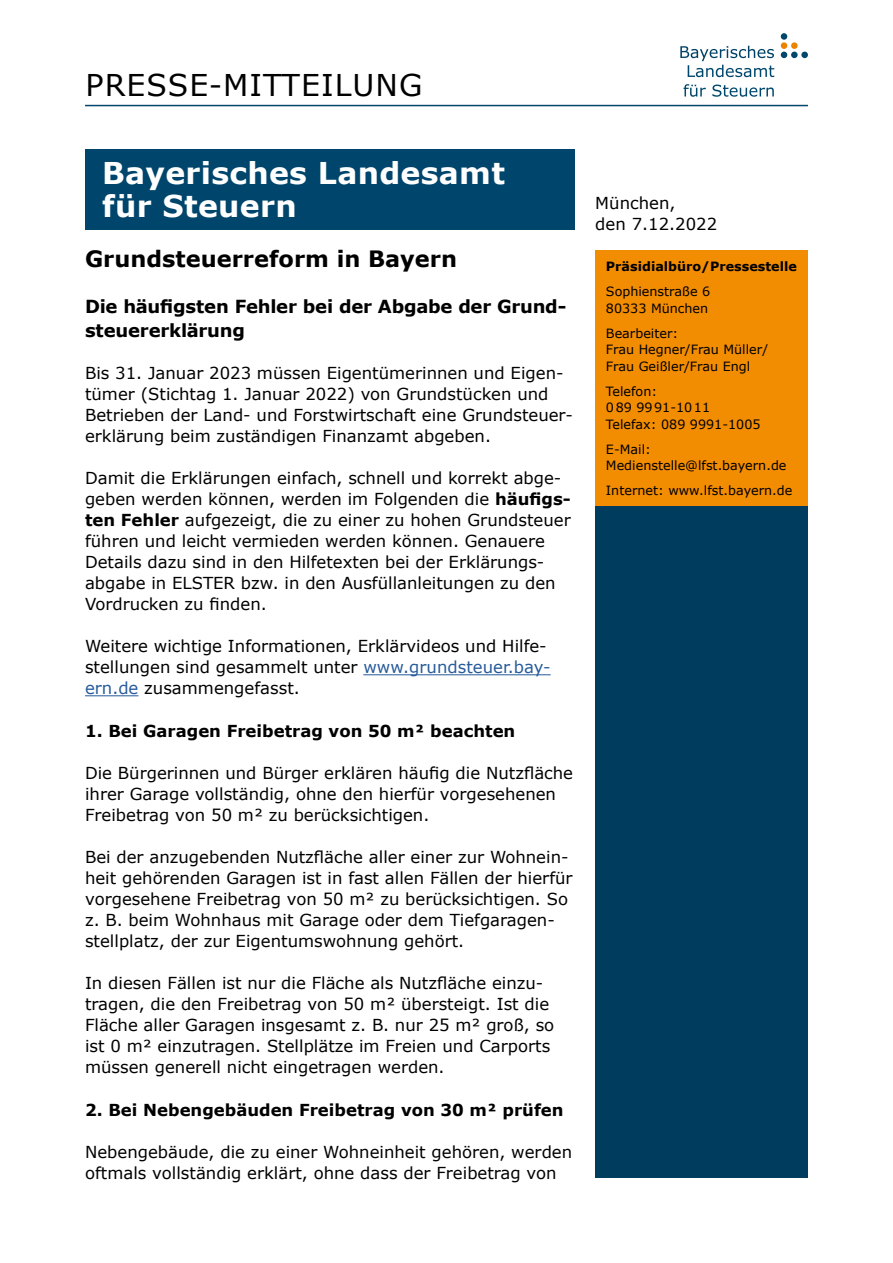
<style>
.page{position:relative;width:893px;height:1263px;background:#fff}
.page>*{position:absolute;margin:0;border:0;box-sizing:border-box;transform-origin:0 0}
.H1_Behörde{font:700 30px/33px "Verdana";letter-spacing:.01em;color:#fff}
.P_Titel{font:30px "Verdana";letter-spacing:.035em;color:#000}
.H1_Headline{font:700 22.5px "Verdana";color:#000}
.H2_Untertitel{font:700 18px/24px "Verdana";letter-spacing:-.01em;color:#000}
.P_Fließtext{font:16.5px/21px "Verdana";color:#000}
.H2_Untertitel-2{font:16.5px/21px "Verdana";color:#000}
.P_Fließtext-2{font:700 16.5px "Verdana";color:#000}
.H2_Untertitel-3{font:700 16.5px "Verdana";color:#000}
.P_Pressestelle{font:12.75px/16.5px "Verdana";color:#000}
.P_Pressestelle_bold{font:700 12.75px "Verdana";color:#000}
.s1{font-weight:700}
.s2{color:#275b9b}
</style>
<div class="page">
<div style="left:595px;top:455px;width:213px;height:723px;background:#003c5d"></div>
<div style="left:801px;top:52px;width:7px;height:6px;background:#00486b;border-radius:50%"></div>
<div style="left:791px;top:52px;width:7px;height:6px;background:#00486b;border-radius:50%"></div>
<div style="left:791px;top:42px;width:7px;height:7px;background:#ec8200;border-radius:50%"></div>
<svg style="left:781px;top:52px;width:6px;height:6px"></svg>
<div style="left:781px;top:42px;width:6px;height:7px;background:#ec8200;border-radius:50%"></div>
<div style="left:781px;top:33px;width:6px;height:7px;background:#00486b;border-radius:50%"></div>
<svg style="left:680px;top:46px;width:94px;height:31px"></svg>
<svg style="left:683px;top:84px;width:23px;height:13px"></svg>
<svg style="left:712px;top:85px;width:62px;height:12px"></svg>
<hr style="left:85px;top:105px;width:723px;height:1px;background:#00456c">
<div style="left:595px;top:251px;width:213px;height:255px;background:#f28c00"></div>
<div style="left:85px;top:149px;width:489px;height:81px;background:#00456c"></div>
<hr style="left:363px;top:674px;width:188px;height:1px;background:#275b9b">
<hr style="left:85px;top:695px;width:53px;height:1px;background:#275b9b">
<p class="P_Titel" style="left:86px;top:65px;width:338px">PRESSE-MITTEILUNG</p>
<h1 class="H1_Behörde" style="left:102px;top:156px;width:404px">Bayerisches Landesamt für Steuern</h1>
<h1 class="H1_Headline" style="left:85px;top:243px;width:374px">Grundsteuerreform in Bayern</h1>
<h2 class="H2_Untertitel" style="left:85px;top:294px;width:483px">Die häufigsten Fehler bei der Abgabe der Grund&shy;steuererklärung</h2>
<p class="P_Fließtext" style="left:85px;top:362px;width:489px">Bis 31. Januar 2023 müssen Eigentümerinnen und Eigen&shy;tümer (Stichtag 1. Januar 2022) von Grundstücken und Betrieben der Land- und Forstwirtschaft eine Grundsteuer&shy;erklärung beim zuständigen Finanzamt abgeben.</p>
<p class="P_Fließtext" style="left:85px;top:467px;width:487px">Damit die Erklärungen einfach, schnell und korrekt abge&shy;geben werden können, werden im Folgenden die <span class="s1">häufigs&shy;ten Fehler</span> aufgezeigt, die zu einer zu hohen Grundsteuer führen und leicht vermieden werden können. Genauere Details dazu sind in den Hilfetexten bei der Erklärungs&shy;abgabe in ELSTER bzw. in den Ausfüllanleitungen zu den Vordrucken zu finden.</p>
<p class="P_Fließtext" style="left:85px;top:636px;width:467px">Weitere wichtige Informationen, Erklärvideos und Hilfe&shy;stellungen sind gesammelt unter <span class="s2">www.grundsteuer.bay&shy;ern.de</span> zusammengefasst.</p>
<h2 class="H2_Untertitel-3" style="left:85px;top:719px;width:432px">1. Bei Garagen Freibetrag von 50 m² beachten</h2>
<h2 class="H2_Untertitel-2" style="left:85px;top:762px;width:490px">Die Bürgerinnen und Bürger erklären häufig die Nutzfläche ihrer Garage vollständig, ohne den hierfür vorgesehenen<br>Freibetrag von 50 m² zu berücksichtigen.</h2>
<h2 class="H2_Untertitel-2" style="left:85px;top:846px;width:489px">Bei der anzugebenden Nutzfläche aller einer zur Wohnein&shy;heit gehörenden Garagen ist in fast allen Fällen der hierfür vorgesehene Freibetrag von 50 m² zu berücksichtigen. So z. B. beim Wohnhaus mit Garage oder dem Tiefgaragen&shy;stellplatz, der zur Eigentumswohnung gehört.</h2>
<h2 class="H2_Untertitel-2" style="left:85px;top:973px;width:471px">In diesen Fällen ist nur die Fläche als Nutzfläche einzu&shy;tragen, die den Freibetrag von 50 m² übersteigt. Ist die Fläche aller Garagen insgesamt z. B. nur 25 m² groß, so ist 0 m² einzutragen. Stellplätze im Freien und Carports müssen generell nicht eingetragen werden.</h2>
<p class="P_Fließtext-2" style="left:85px;top:1098px;width:480px">2. Bei Nebengebäuden Freibetrag von 30 m² prüfen</p>
<p class="P_Fließtext" style="left:85px;top:1141px;width:489px">Nebengebäude, die zu einer Wohneinheit gehören, werden oftmals vollständig erklärt, ohne dass der Freibetrag von</p>
<p class="P_Fließtext" style="left:595px;top:192px;width:123px">München,<br>den 7.12.2022</p>
<p class="P_Pressestelle_bold" style="left:606px;top:258px;width:192px">Präsidialbüro/Pressestelle</p>
<p class="P_Pressestelle" style="left:606px;top:283px;width:106px">Sophienstraße 6<br>80333 München</p>
<p class="P_Pressestelle" style="left:606px;top:325px;width:164px">Bearbeiter:<br>Frau Hegner/Frau Müller/<br>Frau Geißler/Frau Engl</p>
<p class="P_Pressestelle" style="left:606px;top:383px;width:156px">Telefon:<br>089 9991-1011<br>Telefax: 089 9991-1005</p>
<p class="P_Pressestelle" style="left:606px;top:441px;width:182px">E-Mail:<br>Medienstelle@lfst.bayern.de</p>
<p class="P_Pressestelle" style="left:606px;top:482px;width:188px">Internet: www.lfst.bayern.de</p>
</div>
